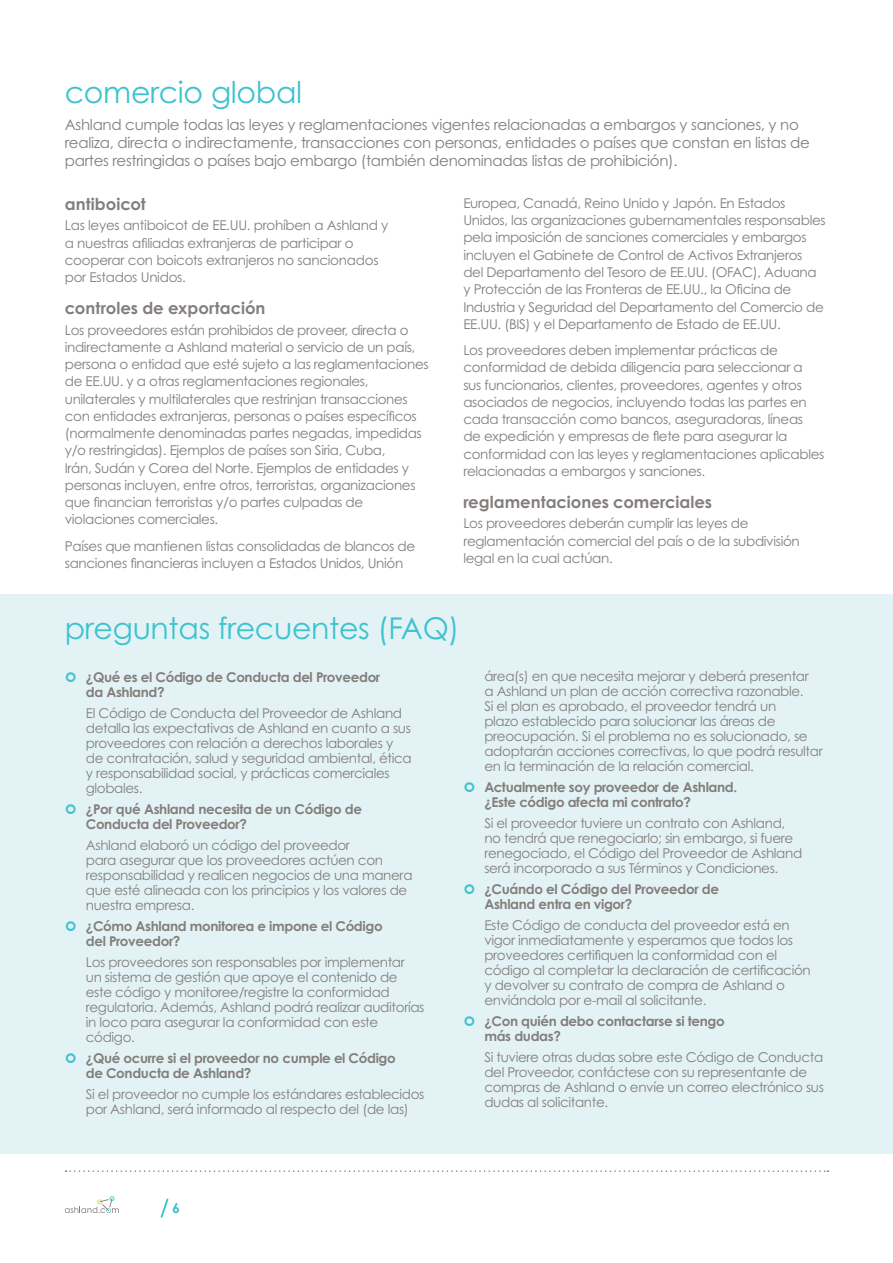
<style>
.page{position:relative;width:893px;height:1263px;background:#fff}
.page>*{position:absolute;margin:0;border:0;box-sizing:border-box;transform-origin:0 0}
.t1{font:30px "Century Gothic Pro";letter-spacing:-.01em;color:#3ec2cf}
.t2{font:700 16.5px "Century Gothic Pro";color:#837e7b}
.t3{font:15px/18px "Century Gothic Pro";letter-spacing:-.02em;color:#837e7b}
.t4{font:700 13.95px "Century Gothic Pro";color:#3ec2cf}
.t5{font:13.5px/15px "Century Gothic Pro";letter-spacing:-.025em;color:#837e7b}
.t6{font:700 13.5px/15px "Century Gothic Pro";letter-spacing:-.025em;color:#837e7b}
</style>
<div class="page">
<div style="left:0;top:594px;width:893px;height:559px;background:#e3f3f5"></div>
<svg style="left:65px;top:1196px;width:54px;height:17px"></svg>
<svg style="left:66px;top:1170px;width:762px;height:2px"></svg>
<svg style="left:161px;top:1198px;width:7px;height:20px"></svg>
<h1 class="t1" style="left:65px;top:74px;width:239px">comercio global</h1>
<p class="t3" style="left:65px;top:115px;width:747px">Ashland cumple todas las leyes y reglamentaciones vigentes relacionadas a embargos y sanciones, y no realiza, directa o indirectamente, transacciones con personas, entidades o países que constan en listas de partes restringidas o países bajo embargo (también denominadas listas de prohibición).</p>
<p class="t2" style="left:65px;top:194px;width:83px">antiboicot</p>
<p class="t5" style="left:65px;top:217px;width:325px;line-height:17.2px">Las leyes antiboicot de EE.UU. prohíben a Ashland y a nuestras afiliadas extranjeras de participar o cooperar con boicots extranjeros no sancionados por Estados Unidos.</p>
<p class="t2" style="left:65px;top:298px;width:202px">controles de exportación</p>
<p class="t5" style="left:65px;top:321px;width:365px;line-height:17.2px">Los proveedores están prohibidos de proveer, directa o indirectamente a Ashland material o servicio de un país, persona o entidad que esté sujeto a las reglamentaciones de EE.UU. y a otras reglamentaciones regionales, unilaterales y multilaterales que restrinjan transacciones con entidades extranjeras, personas o países específicos (normalmente denominadas partes negadas, impedidas y/o restringidas). Ejemplos de países son Siria, Cuba,<br>Irán, Sudán y Corea del Norte. Ejemplos de entidades y personas incluyen, entre otros, terroristas, organizaciones que financian terroristas y/o partes culpadas de violaciones comerciales.</p>
<p class="t5" style="left:65px;top:537px;width:352px;line-height:17.2px">Países que mantienen listas consolidadas de blancos de sanciones financieras incluyen a Estados Unidos, Unión</p>
<p class="t5" style="left:463px;top:194px;width:364px;line-height:17.2px">Europea, Canadá, Reino Unido y Japón. En Estados Unidos, las organizaciones gubernamentales responsables pela imposición de sanciones comerciales y embargos incluyen el Gabinete de Control de Activos Extranjeros del Departamento del Tesoro de EE.UU. (OFAC), Aduana y Protección de las Fronteras de EE.UU., la Oficina de Industria y Seguridad del Departamento del Comercio de EE.UU. (BIS) y el Departamento de Estado de EE.UU.</p>
<p class="t5" style="left:463px;top:341px;width:363px;line-height:17.2px">Los proveedores deben implementar prácticas de conformidad de debida diligencia para seleccionar a<br>sus funcionarios, clientes, proveedores, agentes y otros asociados de negocios, incluyendo todas las partes en cada transacción como bancos, aseguradoras, líneas<br>de expedición y empresas de flete para asegurar la conformidad con las leyes y reglamentaciones aplicables relacionadas a embargos y sanciones.</p>
<p class="t2" style="left:463px;top:492px;width:250px">reglamentaciones comerciales</p>
<p class="t5" style="left:463px;top:515px;width:338px;line-height:17.2px">Los proveedores deberán cumplir las leyes de reglamentación comercial del país o de la subdivisión legal en la cual actúan.</p>
<h1 class="t1" style="left:65px;top:610px;width:396px">preguntas frecuentes (FAQ)</h1>
<p class="t6" style="left:86px;top:669px;width:296px">¿Qué es el Código de Conducta del Proveedor da Ashland?</p>
<p class="t5" style="left:86px;top:705px;width:327px">El Código de Conducta del Proveedor de Ashland detalla las expectativas de Ashland en cuanto a sus proveedores con relación a derechos laborales y de contratación, salud y seguridad ambiental, ética y responsabilidad social, y prácticas comerciales globales.</p>
<p class="t6" style="left:86px;top:801px;width:278px">¿Por qué Ashland necesita de un Código de<br>Conducta del Proveedor?</p>
<p class="t5" style="left:86px;top:837px;width:328px">Ashland elaboró un código del proveedor<br>para asegurar que los proveedores actúen con responsabilidad y realicen negocios de una manera que esté alineada con los principios y los valores de nuestra empresa.</p>
<p class="t6" style="left:86px;top:918px;width:298px">¿Cómo Ashland monitorea e impone el Código del Proveedor?</p>
<p class="t5" style="left:86px;top:954px;width:340px">Los proveedores son responsables por implementar<br>un sistema de gestión que apoye el contenido de este código y monitoree/registre la conformidad regulatoria. Además, Ashland podrá realizar auditorías in loco para asegurar la conformidad con este código.</p>
<p class="t6" style="left:86px;top:1050px;width:312px">¿Qué ocurre si el proveedor no cumple el Código de Conducta de Ashland?</p>
<p class="t5" style="left:86px;top:1086px;width:340px">Si el proveedor no cumple los estándares establecidos por Ashland, será informado al respecto del (de las)</p>
<p class="t5" style="left:484px;top:668px;width:340px">área(s) en que necesita mejorar y deberá presentar<br>a Ashland un plan de acción correctiva razonable.<br>Si el plan es aprobado, el proveedor tendrá un<br>plazo establecido para solucionar las áreas de preocupación. Si el problema no es solucionado, se adoptarán acciones correctivas, lo que podrá resultar en la terminación de la relación comercial.</p>
<p class="t6" style="left:484px;top:779px;width:254px">Actualmente soy proveedor de Ashland. ¿Este código afecta mi contrato?</p>
<p class="t5" style="left:484px;top:815px;width:319px">Si el proveedor tuviere un contrato con Ashland, no tendrá que renegociarlo; sin embargo, si fuere renegociado, el Código del Proveedor de Ashland será incorporado a sus Términos y Condiciones.</p>
<p class="t6" style="left:484px;top:881px;width:236px">¿Cuándo el Código del Proveedor de<br>Ashland entra en vigor?</p>
<p class="t5" style="left:484px;top:917px;width:328px">Este Código de conducta del proveedor está en vigor inmediatamente y esperamos que todos los proveedores certifiquen la conformidad con el código al completar la declaración de certificación y devolver su contrato de compra de Ashland o enviándola por e-mail al solicitante.</p>
<p class="t6" style="left:484px;top:1013px;width:242px">¿Con quién debo contactarse si tengo más dudas?</p>
<p class="t5" style="left:484px;top:1049px;width:341px">Si tuviere otras dudas sobre este Código de Conducta del Proveedor, contáctese con su representante de compras de Ashland o envíe un correo electrónico sus dudas al solicitante.</p>
<p class="t4" style="left:172px;top:1199px;width:9px">6</p>
</div>
